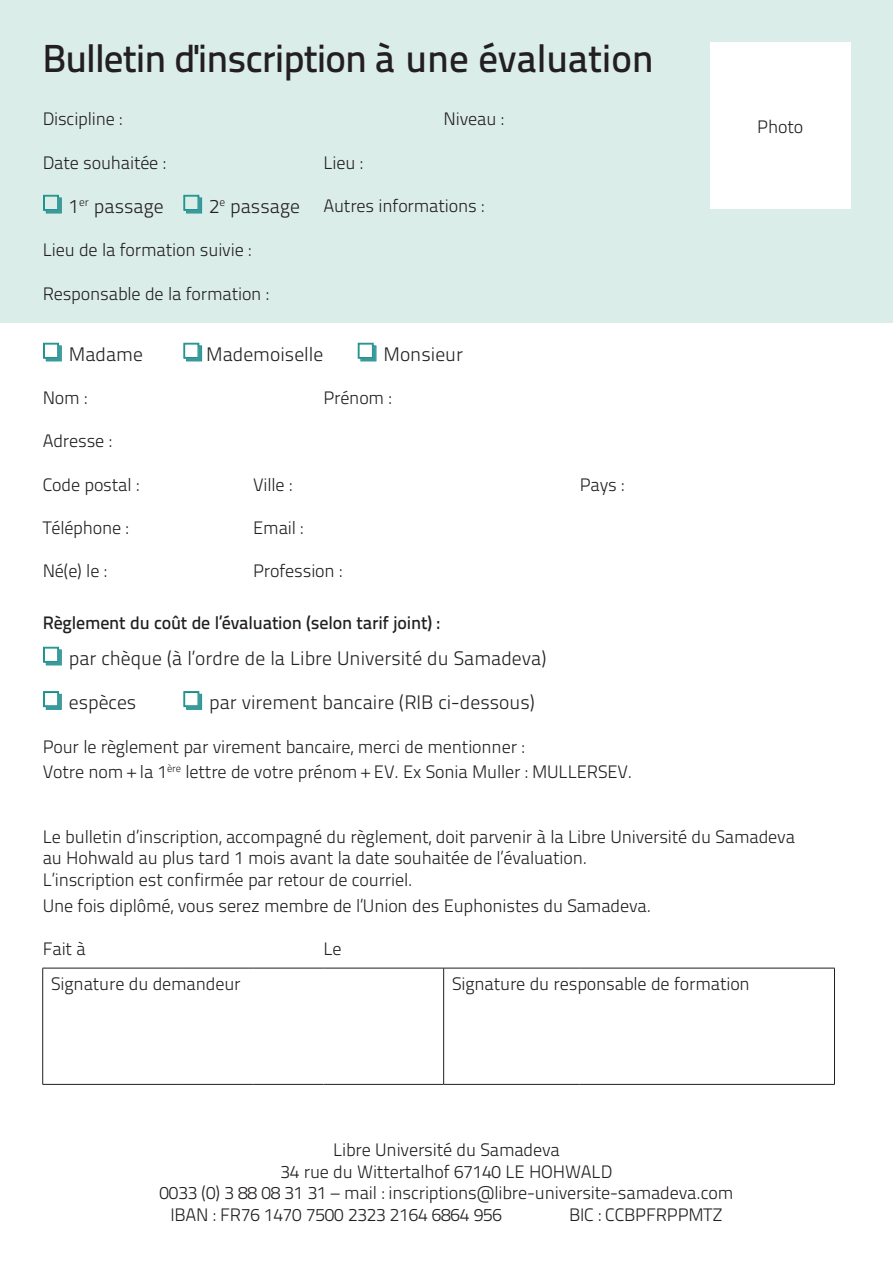
<style>
.page{position:relative;width:893px;height:1263px;background:#fff}
.page>*{position:absolute;margin:0;border:0;box-sizing:border-box;transform-origin:0 0}
.t1{font:500 39px "Titillium Text 22 L";letter-spacing:-.025em;color:#231f20}
.t2{font:300 19.5px "Titillium Text 22 L";color:#231f20}
.t3{font:300 18px/21.6px "Titillium Text 22 L";letter-spacing:-.01em;color:#231f20}
.t4{font:500 18px "Titillium Text 22 L";letter-spacing:-.01em;color:#231f20}
.s1{color:#3c989a}
.s2{font-size:19.5px}
</style>
<div class="page">
<div style="left:0;top:0;width:893px;height:322px;background:#dbede9"></div>
<hr style="left:43px;top:968px;width:140px;height:1px;background:#231f20">
<hr style="left:42px;top:968px;width:1px;height:116px;background:#231f20">
<hr style="left:183px;top:968px;width:70px;height:1px;background:#231f20">
<hr style="left:253px;top:968px;width:70px;height:1px;background:#231f20">
<hr style="left:323px;top:968px;width:121px;height:1px;background:#231f20">
<hr style="left:444px;top:968px;width:136px;height:1px;background:#231f20">
<hr style="left:443px;top:968px;width:1px;height:116px;background:#231f20">
<hr style="left:580px;top:968px;width:255px;height:1px;background:#231f20">
<hr style="left:834px;top:968px;width:1px;height:116px;background:#231f20">
<hr style="left:43px;top:1084px;width:140px;height:1px;background:#231f20">
<hr style="left:183px;top:1084px;width:70px;height:1px;background:#231f20">
<hr style="left:253px;top:1084px;width:70px;height:1px;background:#231f20">
<hr style="left:323px;top:1084px;width:121px;height:1px;background:#231f20">
<hr style="left:444px;top:1084px;width:136px;height:1px;background:#231f20">
<hr style="left:580px;top:1084px;width:255px;height:1px;background:#231f20">
<svg style="left:43px;top:195px;width:19px;height:19px"></svg>
<svg style="left:183px;top:195px;width:19px;height:19px"></svg>
<svg style="left:43px;top:342px;width:19px;height:20px"></svg>
<svg style="left:183px;top:342px;width:19px;height:20px"></svg>
<svg style="left:357px;top:342px;width:20px;height:20px"></svg>
<svg style="left:43px;top:646px;width:19px;height:20px"></svg>
<svg style="left:43px;top:691px;width:19px;height:19px"></svg>
<svg style="left:183px;top:691px;width:19px;height:19px"></svg>
<div style="left:710px;top:43px;width:140px;height:166px;background:#fff"></div>
<h1 class="t1" style="left:43px;top:29px;width:613px">Bulletin d'inscription à une évaluation</h1>
<p class="t3" style="left:43px;top:107px;width:81px">Discipline :</p>
<p class="t3" style="left:444px;top:107px;width:62px">Niveau :</p>
<p class="t3" style="left:43px;top:151px;width:124px">Date souhaitée :</p>
<p class="t3" style="left:323px;top:151px;width:41px">Lieu :</p>
<p class="t3" style="left:43px;top:194px;width:443px"><span class="s1">❏</span> <span class="s2">1</span><sup>er</sup> <span class="s2">passage</span> <span class="s1">❏</span> <span class="s2">2</span><sup>e</sup> <span class="s2">passage</span> Autres informations :</p>
<p class="t3" style="left:43px;top:238px;width:210px">Lieu de la formation suivie :</p>
<p class="t3" style="left:43px;top:281px;width:228px">Responsable de la formation :</p>
<p class="t2" style="left:43px;top:340px;width:102px"><span class="s1">❏</span> Madame</p>
<p class="t2" style="left:183px;top:340px;width:142px"><span class="s1">❏</span> Mademoiselle</p>
<p class="t2" style="left:357px;top:340px;width:107px"><span class="s1">❏</span> Monsieur</p>
<p class="t3" style="left:43px;top:386px;width:46px">Nom :</p>
<p class="t3" style="left:323px;top:386px;width:70px">Prénom :</p>
<p class="t3" style="left:43px;top:429px;width:70px">Adresse :</p>
<p class="t3" style="left:43px;top:473px;width:98px">Code postal :</p>
<p class="t3" style="left:253px;top:473px;width:40px">Ville :</p>
<p class="t3" style="left:580px;top:473px;width:46px">Pays :</p>
<p class="t3" style="left:43px;top:516px;width:87px">Téléphone :</p>
<p class="t3" style="left:253px;top:516px;width:52px">Email :</p>
<p class="t3" style="left:43px;top:559px;width:65px">Né(e) le :</p>
<p class="t3" style="left:253px;top:559px;width:90px">Profession :</p>
<p class="t4" style="left:43px;top:609px;width:399px">Règlement du coût de l’évaluation (selon tarif joint) :</p>
<p class="t2" style="left:43px;top:644px;width:505px"><span class="s1">❏</span> par chèque (à l’ordre de la Libre Université du Samadeva)</p>
<p class="t2" style="left:43px;top:688px;width:95px"><span class="s1">❏</span> espèces</p>
<p class="t2" style="left:183px;top:688px;width:353px"><span class="s1">❏</span> par virement bancaire (RIB ci-dessous)</p>
<p class="t3" style="left:43px;top:733px;width:591px;line-height:25.5px">Pour le règlement par virement bancaire, merci de mentionner :<br>Votre nom + la 1<sup>ère</sup> lettre de votre prénom + EV. Ex Sonia Muller : MULLERSEV.</p>
<p class="t3" style="left:757px;top:115px;width:47px">Photo</p>
<p class="t3" style="left:43px;top:824px;width:754px">Le bulletin d’inscription, accompagné du règlement, doit parvenir à la Libre Université du Samadeva au Hohwald au plus tard 1 mois avant la date souhaitée de l’évaluation.<br>L’inscription est confirmée par retour de courriel.</p>
<p class="t3" style="left:43px;top:894px;width:610px">Une fois diplômé, vous serez membre de l’Union des Euphonistes du Samadeva.</p>
<p class="t3" style="left:43px;top:937px;width:45px">Fait à</p>
<p class="t3" style="left:323px;top:937px;width:20px">Le</p>
<p class="t3" style="left:51px;top:972px;width:191px">Signature du demandeur</p>
<p class="t3" style="left:452px;top:972px;width:299px">Signature du responsable de formation</p>
<p class="t3" style="left:333px;top:1138px;width:228px">Libre Université du Samadeva</p>
<p class="t3" style="left:281px;top:1159px;width:333px">34 rue du Wittertalhof 67140 LE HOHWALD</p>
<p class="t3" style="left:160px;top:1181px;width:575px">0033 (0) 3 88 08 31 31 – mail : inscriptions@libre-universite-samadeva.com</p>
<p class="t3" style="left:170px;top:1203px;width:333px">IBAN : FR76 1470 7500 2323 2164 6864 956</p>
<p class="t3" style="left:569px;top:1203px;width:155px">BIC : CCBPFRPPMTZ</p>
</div>
